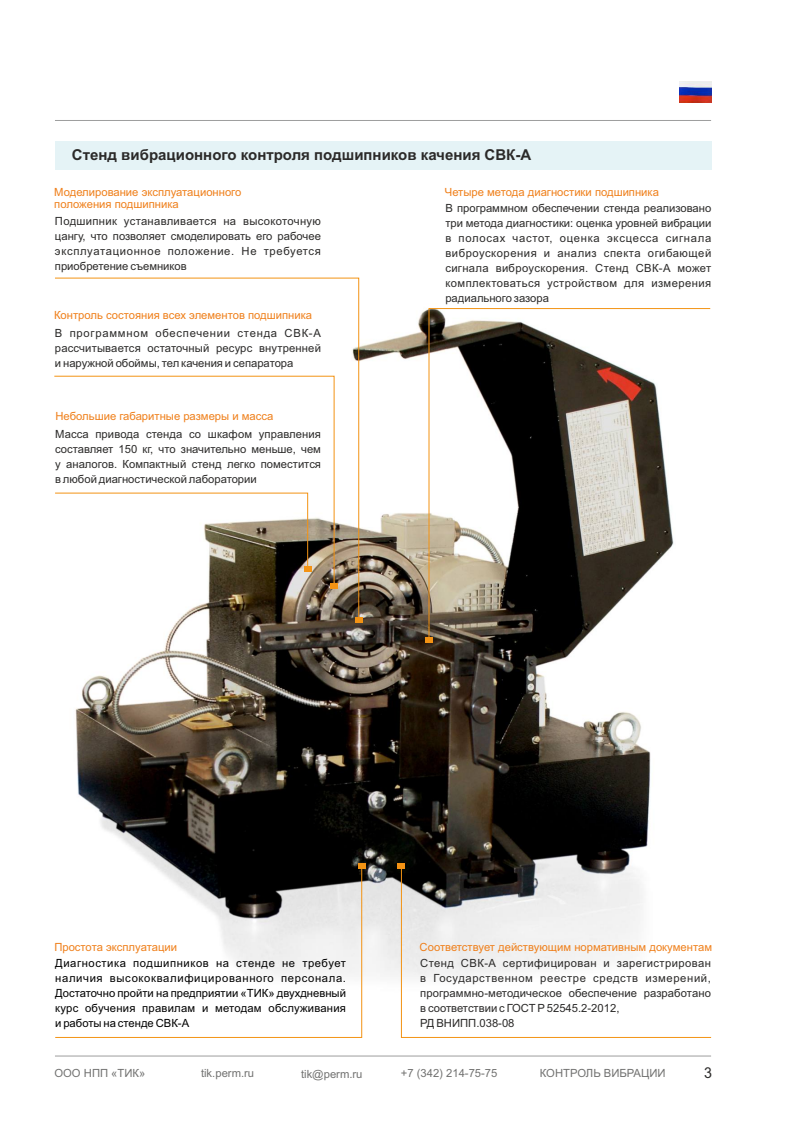
<style>
.page{position:relative;width:798px;height:1134px;background:#fff}
.page>*{position:absolute;margin:0;border:0;box-sizing:border-box;transform-origin:0 0}
.t1{font:700 15px "Arial";color:#2b2a29}
.t2{font:15px "Arial";color:#2b2a29;scale:.95 1}
.t3{font:11.25px/15.1px "Arial";letter-spacing:.01em;color:#2b2a29;text-align:justify}
.t4{font:11.25px/12.6px "Arial";color:#ef7f1a}
.t5{font:11.25px/15.1px "Arial";letter-spacing:.02em;color:#000;text-align:justify}
.t6{font:11.25px "Arial";color:#727271}
</style>
<div class="page">
<hr style="left:55px;top:120px;width:655px;height:1px;background:#9d9e9e">
<hr style="left:55px;top:1055px;width:655px;height:1px;background:#9d9e9e">
<img style="left:679px;top:81px;width:31px;height:22px">
<div style="left:55px;top:142px;width:655px;height:28px;background:#e5f3f6"></div>
<img style="left:54px;top:277px;width:657px;height:717px">
<svg style="left:55px;top:278px;width:304px;height:343px"></svg>
<svg style="left:54px;top:376px;width:280px;height:211px"></svg>
<svg style="left:55px;top:493px;width:253px;height:76px"></svg>
<svg style="left:401px;top:865px;width:310px;height:173px"></svg>
<div style="left:354px;top:618px;width:8px;height:5px;background:#f39314"></div>
<div style="left:330px;top:583px;width:8px;height:6px;background:#f39314"></div>
<div style="left:425px;top:638px;width:8px;height:5px;background:#f39314"></div>
<div style="left:303px;top:566px;width:8px;height:5px;background:#f39314"></div>
<div style="left:397px;top:863px;width:8px;height:5px;background:#f39314"></div>
<svg style="left:428px;top:308px;width:282px;height:332px"></svg>
<svg style="left:55px;top:865px;width:307px;height:173px"></svg>
<div style="left:357px;top:863px;width:8px;height:5px;background:#f39314"></div>
<h1 class="t1" style="left:72px;top:149px;width:460px">Стенд вибрационного контроля подшипников качения СВК-А</h1>
<p class="t4" style="left:54px;top:187px;width:188px">Моделирование эксплуатационного положения подшипника</p>
<p class="t3" style="left:55px;top:214px;width:267px">Подшипник устанавливается на высокоточную цангу, что позволяет смоделировать его рабочее эксплуатационное положение. Не требуется приобретение съемников</p>
<p class="t4" style="left:54px;top:310px;width:259px">Контроль состояния всех элементов подшипника</p>
<p class="t3" style="left:55px;top:326px;width:267px">В программном обеспечении стенда СВК-А рассчитывается остаточный ресурс внутренней и наружной обоймы, тел качения и сепаратора</p>
<p class="t4" style="left:55px;top:411px;width:219px">Небольшие габаритные размеры и масса</p>
<p class="t3" style="left:55px;top:428px;width:267px">Масса привода стенда со шкафом управления составляет 150 кг, что значительно меньше, чем у аналогов. Компактный стенд легко поместится в любой диагностической лаборатории</p>
<p class="t4" style="left:444px;top:187px;width:215px">Четыре метода диагностики подшипника</p>
<p class="t3" style="left:445px;top:201px;width:267px">В программном обеспечении стенда реализовано три метода диагностики: оценка уровней вибрации в полосах частот, оценка эксцесса сигнала виброускорения и анализ спекта огибающей сигнала виброускорения. Стенд СВК-А может комплектоваться устройством для измерения радиального зазора</p>
<p class="t4" style="left:54px;top:941px;width:124px">Простота эксплуатации</p>
<p class="t5" style="left:55px;top:957px;width:292px">Диагностика подшипников на стенде не требует наличия высококвалифицированного персонала.<br>Достаточно пройти на предприятии «ТИК» двухдневный курс обучения правилам и методам обслуживания и работы на стенде СВК-А</p>
<p class="t4" style="left:419px;top:942px;width:294px">Соответствует действующим нормативным документам</p>
<p class="t3" style="left:420px;top:957px;width:292px;text-align:left">Стенд СВК-А сертифицирован и зарегистрирован в Государственном реестре средств измерений, программно-методическое обеспечение разработано в соответствии с ГОСТ Р 52545.2-2012,<br>РД ВНИПП.038-08</p>
<p class="t6" style="left:54px;top:1069px;width:92px">ООО НПП «ТИК»</p>
<p class="t6" style="left:201px;top:1069px;width:55px">tik.perm.ru</p>
<p class="t6" style="left:301px;top:1069px;width:63px">tik@perm.ru</p>
<p class="t6" style="left:400px;top:1069px;width:98px">+7 (342) 214-75-75</p>
<p class="t6" style="left:539px;top:1069px;width:127px">КОНТРОЛЬ ВИБРАЦИИ</p>
<h1 class="t2" style="left:703px;top:1067px;width:10px">3</h1>
</div>
